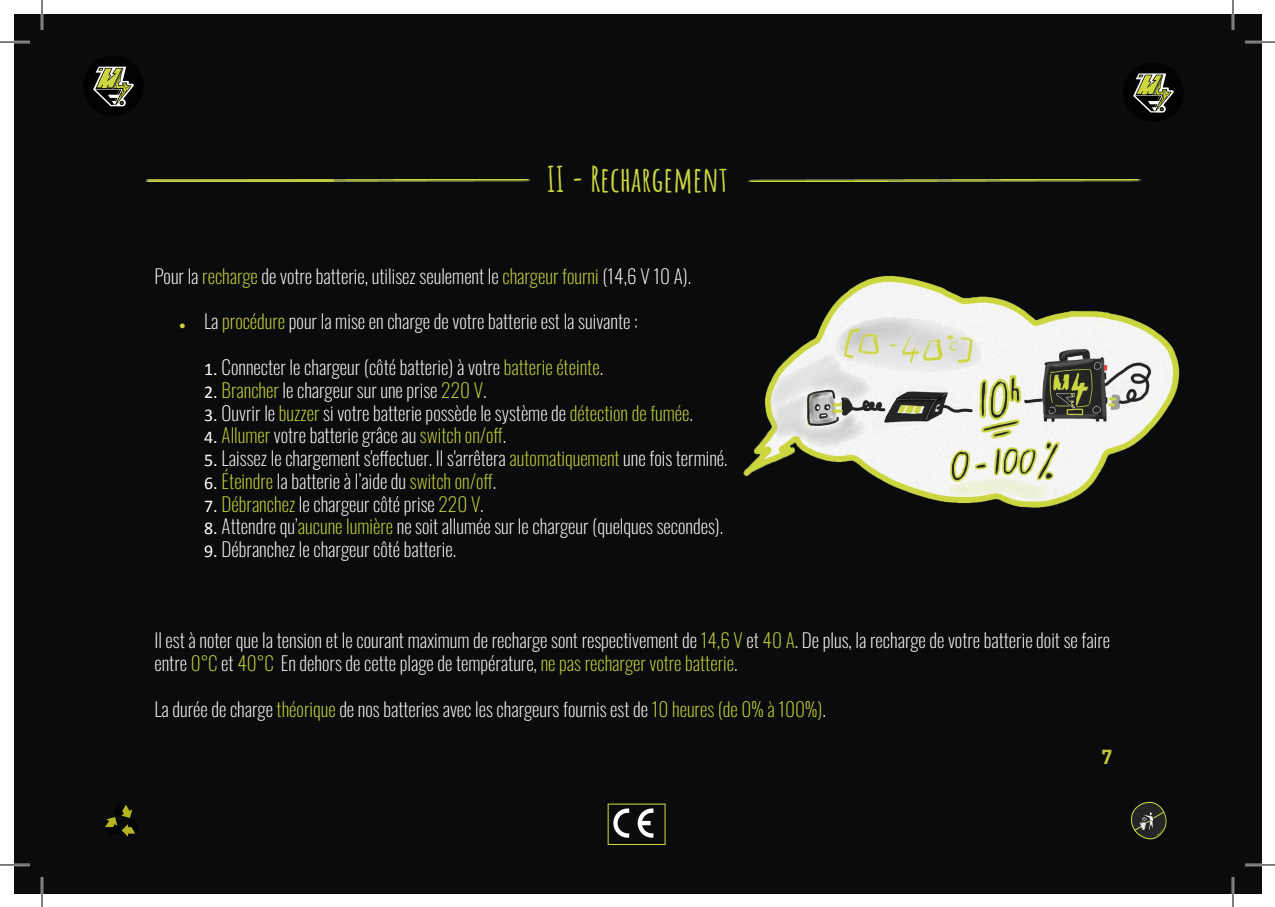
<style>
.page{position:relative;width:1275px;height:907px;background:#fff}
.page>*{position:absolute;margin:0;border:0;box-sizing:border-box;transform-origin:0 0}
.t1{font:700 34.4px "Amatic SC";color:#cdd73d}
.t2{font:700 20px "DIN Pro";color:#c1ca3c}
.t3{font:200 19.4px/22.8px "Oswald";color:#fff}
.t4{font:200 19.4px "Oswald";color:#cdd73d}
.s1{color:#cdd73d}
.s2{font-family:"Arial";font-weight:400;font-size:11px;color:#cdd73d}
.s3{font-family:"Calibri";font-weight:400;font-size:18px}
.s4{font-family:"Calibri";font-weight:400;font-size:18px;color:#fff}
.s5{color:#fff}
.s6{color:#ccd73f}
.s7{color:#020203}
</style>
<div class="page">
<div style="left:14px;top:14px;width:1247px;height:878px;background:#0a0b0c"></div>
<img style="left:1131px;top:801px;width:36px;height:39px">
<img style="left:608px;top:804px;width:56px;height:39px">
<hr style="left:607px;top:803px;width:58px;height:1px;background:#cdd73d">
<hr style="left:664px;top:803px;width:1px;height:41px;background:#cdd73d">
<hr style="left:608px;top:843px;width:57px;height:1px;background:#cdd73d">
<hr style="left:607px;top:803px;width:1px;height:41px;background:#cdd73d">
<img style="left:743px;top:275px;width:437px;height:233px">
<img style="left:1133px;top:73px;width:41px;height:40px">
<img style="left:93px;top:66px;width:41px;height:41px">
<img style="left:105px;top:805px;width:30px;height:32px">
<img style="left:749px;top:179px;width:391px;height:2px">
<img style="left:147px;top:179px;width:382px;height:2px">
<hr style="left:0;top:41px;width:30px;height:2px;background:#fff">
<hr style="left:1245px;top:41px;width:30px;height:2px;background:#fff">
<hr style="left:0;top:863px;width:30px;height:2px;background:#fff">
<hr style="left:1245px;top:863px;width:30px;height:2px;background:#fff">
<hr style="left:41px;top:0;width:2px;height:30px;background:#fff">
<hr style="left:41px;top:876px;width:2px;height:30px;background:#fff">
<hr style="left:1231px;top:0;width:3px;height:30px;background:#fff">
<hr style="left:1231px;top:876px;width:3px;height:30px;background:#fff">
<hr style="left:0;top:42px;width:30px;height:1px;background:#000">
<hr style="left:1245px;top:42px;width:30px;height:1px;background:#000">
<hr style="left:0;top:864px;width:30px;height:1px;background:#000">
<hr style="left:1245px;top:864px;width:30px;height:1px;background:#000">
<hr style="left:42px;top:0;width:1px;height:30px;background:#000">
<hr style="left:42px;top:876px;width:1px;height:30px;background:#000">
<hr style="left:1232px;top:0;width:1px;height:30px;background:#000">
<hr style="left:1232px;top:876px;width:1px;height:30px;background:#000">
<h1 class="t1" style="left:547px;top:152px;width:182px">II - Rechargement</h1>
<p class="t3" style="left:154px;top:262px;width:538px">Pour la <span class="s1">recharge</span> de votre batterie, utilisez seulement le <span class="s1">chargeur fourni</span> (14,6 V 10 A).</p>
<p class="t3" style="left:179px;top:308px;width:460px"><span class="s2">●</span> La <span class="s1">procédure</span> pour la mise en charge de votre batterie est la suivante :</p>
<p class="t3" style="left:204px;top:353px;width:400px"><span class="s3">1.</span> Connecter le chargeur (côté batterie) à votre <span class="s1">batterie éteinte</span>.</p>
<p class="t3" style="left:204px;top:376px;width:284px"><span class="s3">2.</span> <span class="s1">Brancher</span> le chargeur sur une prise <span class="s1">220 V</span>.</p>
<p class="t3" style="left:204px;top:399px;width:490px"><span class="s3">3.</span> Ouvrir le <span class="s1">buzzer</span> si votre batterie possède le système de <span class="s1">détection de fumée</span>.</p>
<p class="t3" style="left:204px;top:422px;width:304px"><span class="s3">4.</span> <span class="s1">Allumer</span> votre batterie grâce au <span class="s1">switch on/off</span>.</p>
<p class="t3" style="left:204px;top:444px;width:525px"><span class="s3">5.</span> Laissez le chargement s'effectuer. Il s'arrêtera <span class="s1">automatiquement</span> une fois terminé.</p>
<p class="t4" style="left:204px;top:463px;width:294px"><span class="s4">6.</span> Éteindre <span class="s5">la batterie à l’aide du</span> switch on/off<span class="s5">.</span></p>
<p class="t3" style="left:204px;top:490px;width:281px"><span class="s3">7.</span> <span class="s1">Débranchez</span> le chargeur côté prise <span class="s1">220 V</span>.</p>
<p class="t3" style="left:204px;top:513px;width:520px"><span class="s3">8.</span> Attendre qu’<span class="s6">aucune lumière</span> ne soit allumée sur le chargeur (quelques secondes).</p>
<p class="t3" style="left:204px;top:535px;width:253px"><span class="s3">9.</span> Débranchez le chargeur côté batterie.</p>
<p class="t3" style="left:154px;top:626px;width:957px">Il est à noter que la tension et le courant maximum de recharge sont respectivement de <span class="s1">14,6 V</span> et <span class="s1">40 A</span>. De plus, la recharge de votre batterie doit se faire entre <span class="s1">0°C</span> et <span class="s1">40°C</span><span class="s7">.</span> En dehors de cette plage de température, <span class="s6">ne pas recharger votre batterie</span>.</p>
<p class="t3" style="left:154px;top:695px;width:673px">La durée de charge <span class="s6">théorique</span> de nos batteries avec les chargeurs fournis est de <span class="s1">10 heures (de 0% à 100%)</span>.</p>
<p class="t2" style="left:1101px;top:739px;width:12px">7</p>
</div>
